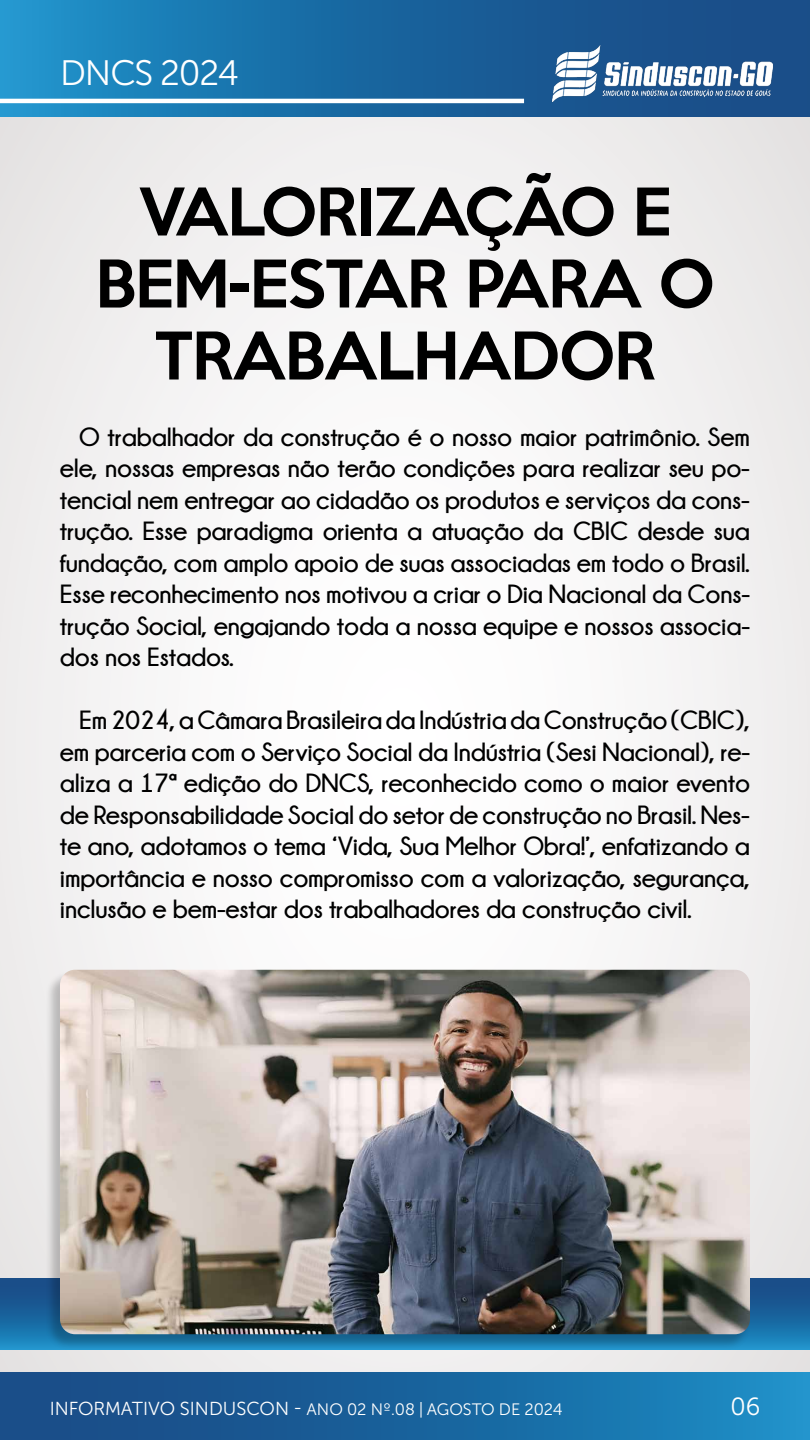
<style>
.page{position:relative;width:810px;height:1440px;background:#fff}
.page>*{position:absolute;margin:0;border:0;box-sizing:border-box;transform-origin:0 0}
.t1{font:500 60px/72px "Keep Calm";letter-spacing:-.02em;color:#000;text-align:center}
.t2{font:35.25px "Museo Sans Cyrl 300";letter-spacing:-.03em;color:#fff}
.t3{font:700 26.25px/31.5px "Champagne&Limousines";letter-spacing:-.01em;color:#000;text-align:justify}
.t4{font:24.75px "Museo Sans Cyrl 300";color:#fff}
.t5{font:16.5px "Museo Sans Cyrl 300";color:#fff}
.s1{font-size:18.75px}
</style>
<div class="page">
<div style="left:0;top:10px;width:810px;height:1430px;background:#f4f3f4"></div>
<div style="left:0;top:0;width:810px;height:117px;background:linear-gradient(to right,#1f8fc6,#18427d)"></div>
<img style="left:545px;top:43px;width:237px;height:61px">
<hr style="left:0;top:99px;width:524px;height:4px;background:#fff">
<div style="left:0;top:1372px;width:810px;height:68px;background:linear-gradient(to right,#18437e,#1c8bc2)"></div>
<div style="left:0;top:1279px;width:810px;height:70px;background:linear-gradient(to bottom,#18427d,#1c8ac2)"></div>
<div style="left:46px;top:971px;width:704px;height:380px;background:#000;opacity:.22"></div>
<img style="left:60px;top:970px;width:690px;height:364px">
<h2 class="t2" style="left:60px;top:54px;width:181px">DNCS 2024</h2>
<h1 class="t1" style="left:95px;top:171px;width:621px">VALORIZAÇÃO E<br>BEM-ESTAR PARA O<br>TRABALHADOR</h1>
<p class="t3" style="left:60px;top:421px;width:692px;text-indent:19px">O trabalhador da construção é o nosso maior patrimônio. Sem ele, nossas empresas não terão condições para realizar seu po&shy;tencial nem entregar ao cidadão os produtos e serviços da cons&shy;trução. Esse paradigma orienta a atuação da CBIC desde sua fundação, com amplo apoio de suas associadas em todo o Brasil.<br>Esse reconhecimento nos motivou a criar o Dia Nacional da Cons&shy;trução Social, engajando toda a nossa equipe e nossos associa&shy;dos nos Estados.</p>
<p class="t3" style="left:60px;top:704px;width:692px;text-indent:19px">Em 2024, a Câmara Brasileira da Indústria da Construção (CBIC), em parceria com o Serviço Social da Indústria (Sesi Nacional), re&shy;aliza a 17ª edição do DNCS, reconhecido como o maior evento de Responsabilidade Social do setor de construção no Brasil. Nes&shy;te ano, adotamos o tema ‘Vida, Sua Melhor Obra!’, enfatizando a importância e nosso compromisso com a valorização, segurança, inclusão e bem-estar dos trabalhadores da construção civil.</p>
<p class="t5" style="left:50px;top:1400px;width:515px"><span class="s1">INFORMATIVO SINDUSCON -</span> ANO 02 Nº.08 | AGOSTO DE 2024</p>
<p class="t4" style="left:730px;top:1393px;width:31px">06</p>
</div>
